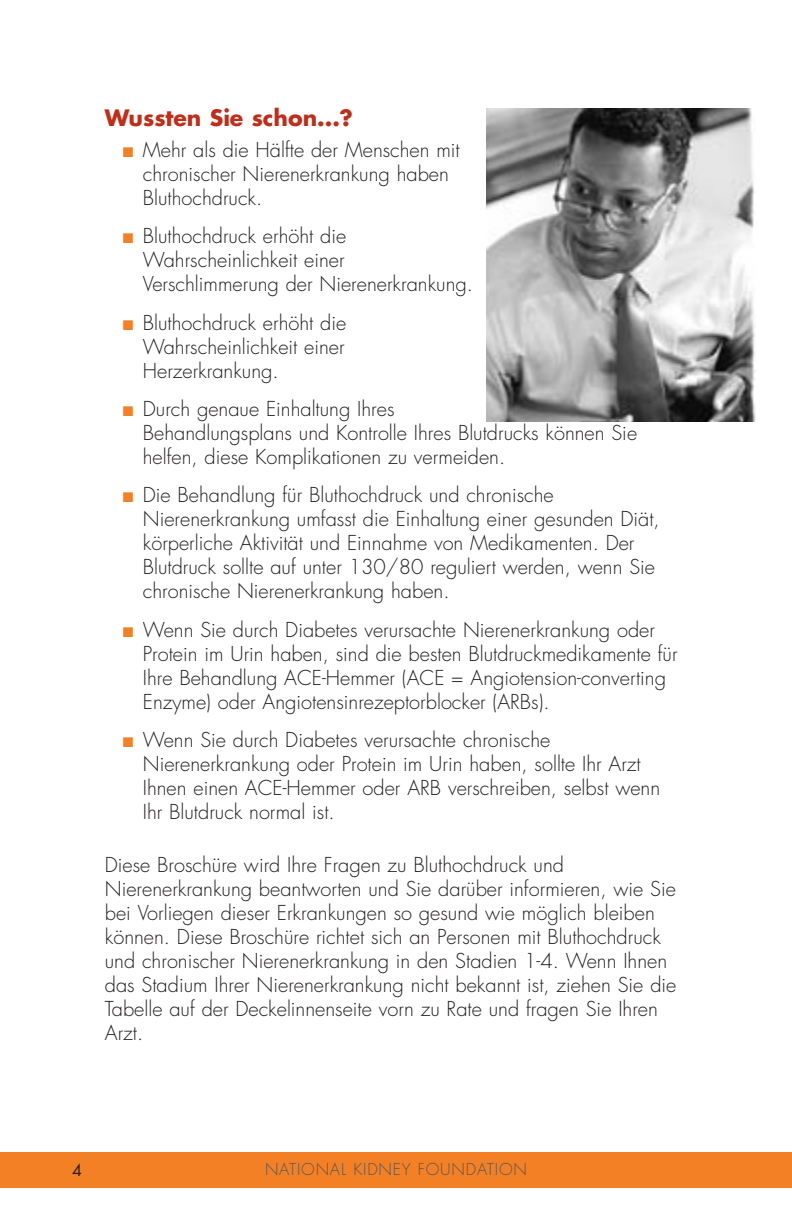
<style>
.page{position:relative;width:792px;height:1224px;background:#fff}
.page>*{position:absolute;margin:0;border:0;box-sizing:border-box;transform-origin:0 0}
.Head1{font:700 22px "Futura";color:#c02d19}
.Bullet{font:300 20px/24px "Futura";color:#231f20}
.Body1{font:300 20px/24px "Futura";color:#231f20}
.Bullet_before_body{font:300 20px/24px "Futura";color:#231f20}
.t1{font:300 16px "Futura";letter-spacing:.05em;color:#57585a}
.t2{font:300 14px "Futura";color:#57585a}
.s1{color:#f48026}
</style>
<div class="page">
<div style="left:0;top:1152px;width:792px;height:36px;background:#f48026"></div>
<img style="left:487px;top:108px;width:269px;height:314px">
<p class="Head1" style="left:105px;top:102px;width:250px">Wussten Sie schon...?</p>
<p class="Bullet" style="left:143px;top:138px;width:318px;text-indent:-20px"><span class="s1">■</span> Mehr als die Hälfte der Menschen mit chronischer Nierenerkrankung haben<br>Bluthochdruck.</p>
<p class="Bullet" style="left:143px;top:225px;width:332px;text-indent:-20px"><span class="s1">■</span> Bluthochdruck erhöht die<br>Wahrscheinlichkeit einer<br>Verschlimmerung der Nierenerkrankung.</p>
<p class="Bullet" style="left:143px;top:311px;width:205px;text-align:justify;text-indent:-20px"><span class="s1">■</span> Bluthochdruck erhöht die Wahrscheinlichkeit einer Herzerkrankung.</p>
<p class="Bullet" style="left:143px;top:397px;width:496px;text-indent:-20px"><span class="s1">■</span> Durch genaue Einhaltung Ihres<br>Behandlungsplans und Kontrolle Ihres Blutdrucks können Sie helfen, diese Komplikationen zu vermeiden.</p>
<p class="Bullet" style="left:143px;top:484px;width:518px;text-indent:-20px"><span class="s1">■</span> Die Behandlung für Bluthochdruck und chronische Nierenerkrankung umfasst die Einhaltung einer gesunden Diät, körperliche Aktivität und Einnahme von Medikamenten. Der Blutdruck sollte auf unter 130/80 reguliert werden, wenn Sie chronische Nierenerkrankung haben.</p>
<p class="Bullet" style="left:143px;top:618px;width:536px;text-indent:-20px"><span class="s1">■</span> Wenn Sie durch Diabetes verursachte Nierenerkrankung oder Protein im Urin haben, sind die besten Blutdruckmedikamente für Ihre Behandlung ACE-Hemmer (ACE = Angiotension-converting Enzyme) oder Angiotensinrezeptorblocker (ARBs).</p>
<p class="Bullet_before_body" style="left:143px;top:729px;width:519px;text-indent:-20px"><span class="s1">■</span> Wenn Sie durch Diabetes verursachte chronische Nierenerkrankung oder Protein im Urin haben, sollte Ihr Arzt Ihnen einen ACE-Hemmer oder ARB verschreiben, selbst wenn Ihr Blutdruck normal ist.</p>
<p class="Body1" style="left:105px;top:853px;width:573px">Diese Broschüre wird Ihre Fragen zu Bluthochdruck und Nierenerkrankung beantworten und Sie darüber informieren, wie Sie bei Vorliegen dieser Erkrankungen so gesund wie möglich bleiben können. Diese Broschüre richtet sich an Personen mit Bluthochdruck und chronischer Nierenerkrankung in den Stadien 1-4. Wenn Ihnen das Stadium Ihrer Nierenerkrankung nicht bekannt ist, ziehen Sie die Tabelle auf der Deckelinnenseite vorn zu Rate und fragen Sie Ihren Arzt.</p>
<p class="t2" style="left:350px;top:1159px;width:165px">National Kidney Foundation</p>
<p class="t1" style="left:265px;top:1160px;width:26px">Nationa</p>
<p class="t1" style="left:341px;top:1160px;width:33px">l Kidne</p>
<p class="t1" style="left:402px;top:1160px;width:62px">y Foundation</p>
</div>
